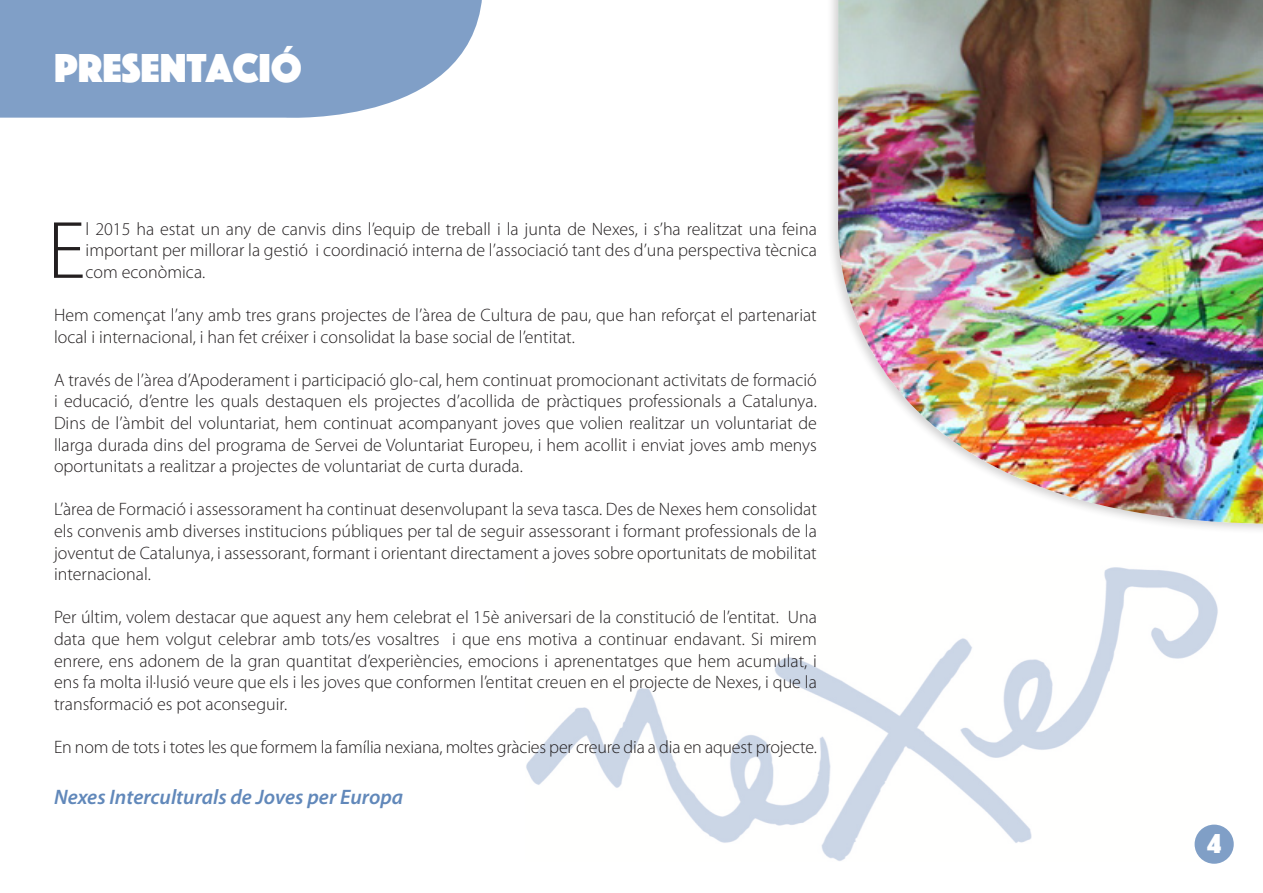
<style>
.page{position:relative;width:1263px;height:893px;background:#fff}
.page>*{position:absolute;margin:0;border:0;box-sizing:border-box;transform-origin:0 0}
.body_cap{font:300 82.05px "Myriad Pro";color:#231f20}
.titol{font:42px "Phosphate Solid";color:#fff}
.num-pag{font:28.5px "Phosphate Solid";color:#fff}
.subtitol{font:italic 600 21px "Myriad Pro";color:#6188ba}
.body{font:300 18px/21.6px "Myriad Pro";color:#231f20;text-align:justify}
.body_cap-2{font:300 18px/21.6px "Myriad Pro";color:#231f20;text-align:justify}
</style>
<div class="page">
<img style="left:526px;top:567px;width:693px;height:294px">
<div style="left:826px;top:0;width:437px;height:535px;background:#231f20;opacity:.2"></div>
<svg style="left:826px;top:0;width:10px;height:524px"></svg>
<img style="left:836px;top:0;width:427px;height:524px">
<svg style="left:0;top:0;width:482px;height:118px;fill:#809fc7"></svg>
<div style="left:1194px;top:825px;width:40px;height:39px;background:#809fc6;border-radius:50%"></div>
<p class="titol" style="left:54px;top:38px;width:249px">PRESENTACIÓ</p>
<p class="body_cap" style="left:47px;top:205px;width:40px">E</p>
<p class="body_cap-2" style="left:86px;top:218px;width:733px">l 2015 ha estat un any de canvis dins l’equip de treball i la junta de Nexes, i s’ha realitzat una feina important per millorar la gestió i coordinació interna de l’associació tant des d’una perspectiva tècnica com econòmica.</p>
<p class="body" style="left:54px;top:305px;width:764px">Hem començat l’any amb tres grans projectes de l’àrea de Cultura de pau, que han reforçat el partenariat local i internacional, i han fet créixer i consolidat la base social de l’entitat.</p>
<p class="body" style="left:54px;top:369px;width:764px">A través de l’àrea d’Apoderament i participació glo-cal, hem continuat promocionant activitats de formació i educació, d’entre les quals destaquen els projectes d’acollida de pràctiques professionals a Catalunya.<br>Dins de l’àmbit del voluntariat, hem continuat acompanyant joves que volien realitzar un voluntariat de llarga durada dins del programa de Servei de Voluntariat Europeu, i hem acollit i enviat joves amb menys oportunitats a realitzar a projectes de voluntariat de curta durada.</p>
<p class="body" style="left:54px;top:499px;width:764px">L’àrea de Formació i assessorament ha continuat desenvolupant la seva tasca. Des de Nexes hem consolidat els convenis amb diverses institucions públiques per tal de seguir assessorant i formant professionals de la joventut de Catalunya, i assessorant, formant i orientant directament a joves sobre oportunitats de mobilitat internacional.</p>
<p class="body" style="left:54px;top:607px;width:764px">Per últim, volem destacar que aquest any hem celebrat el 15è aniversari de la constitució de l’entitat. Una data que hem volgut celebrar amb tots/es vosaltres i que ens motiva a continuar endavant. Si mirem enrere, ens adonem de la gran quantitat d’experiències, emocions i aprenentatges que hem acumulat, i ens fa molta il·lusió veure que els i les joves que conformen l’entitat creuen en el projecte de Nexes, i que la transformació es pot aconseguir.</p>
<p class="body" style="left:54px;top:737px;width:764px">En nom de tots i totes les que formem la família nexiana, moltes gràcies per creure dia a dia en aquest projecte.</p>
<p class="subtitol" style="left:54px;top:784px;width:351px">Nexes Interculturals de Joves per Europa</p>
<p class="num-pag" style="left:1207px;top:823px;width:15px">4</p>
</div>
